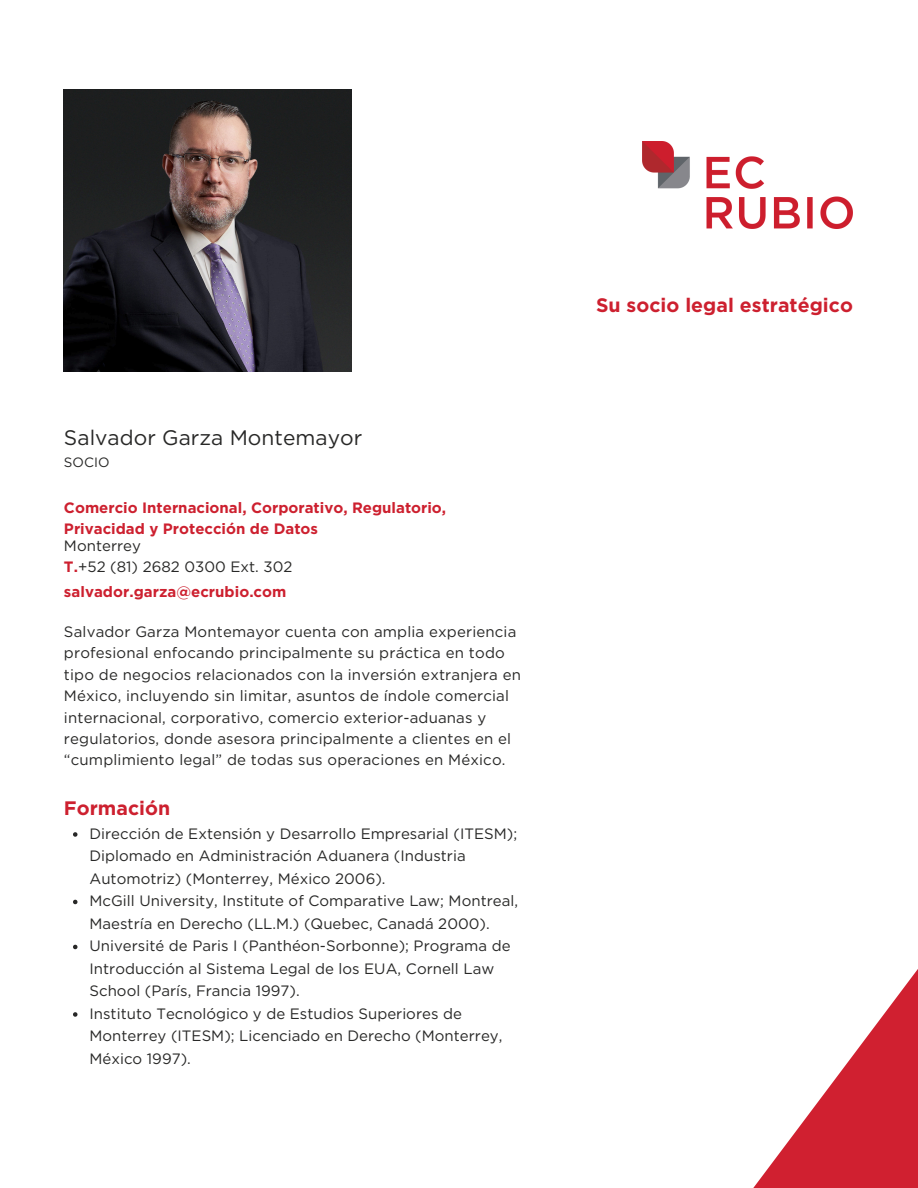
<style>
.page{position:relative;width:918px;height:1188px;background:#fff}
.page>*{position:absolute;margin:0;border:0;box-sizing:border-box;transform-origin:0 0}
.t1{font:21px "Gotham";color:#282827}
.t2{font:700 19.5px "Gotham";color:#cd202f}
.t3{font:15px/22.5px "Gotham";color:#282827}
.t4{font:700 15px/21.3px "Gotham";color:#cd202f}
.t5{font:13.5px "Gotham";color:#282827}
.s1{font-weight:700;color:#cd202f}
</style>
<div class="page">
<svg style="left:753px;top:969px;width:165px;height:219px"></svg>
<img style="left:642px;top:142px;width:211px;height:86px">
<svg style="left:73px;top:832px;width:4px;height:5px"></svg>
<svg style="left:73px;top:900px;width:4px;height:4px"></svg>
<svg style="left:73px;top:945px;width:4px;height:4px"></svg>
<svg style="left:73px;top:1012px;width:4px;height:5px"></svg>
<img style="left:64px;top:90px;width:288px;height:281px">
<h3 class="t1" style="left:64px;top:425px;width:300px">Salvador Garza Montemayor</h3>
<h3 class="t5" style="left:64px;top:454px;width:47px">SOCIO</h3>
<p class="t4" style="left:64px;top:497px;width:384px">Comercio Internacional, Corporativo, Regulatorio,<br>Privacidad y Protección de Datos</p>
<p class="t3" style="left:64px;top:534px;width:78px">Monterrey</p>
<p class="t3" style="left:64px;top:556px;width:230px"><span class="s1">T.</span>+52 (81) 2682 0300 Ext. 302</p>
<p class="t4" style="left:64px;top:581px;width:224px">salvador.garza@ecrubio.com</p>
<h2 class="t3" style="left:64px;top:621px;width:458px;line-height:21.3px">Salvador Garza Montemayor cuenta con amplia experiencia profesional enfocando principalmente su práctica en todo tipo de negocios relacionados con la inversión extranjera en México, incluyendo sin limitar, asuntos de índole comercial internacional, corporativo, comercio exterior-aduanas y regulatorios, donde asesora principalmente a clientes en el “cumplimiento legal” de todas sus operaciones en México.</h2>
<h3 class="t2" style="left:64px;top:797px;width:108px">Formación</h3>
<p class="t3" style="left:89px;top:822px;width:429px">Dirección de Extensión y Desarrollo Empresarial (ITESM);<br>Diplomado en Administración Aduanera (Industria<br>Automotriz) (Monterrey, México 2006).</p>
<h1 class="t3" style="left:89px;top:890px;width:430px">McGill University, Institute of Comparative Law; Montreal,<br>Maestría en Derecho (LL.M.) (Quebec, Canadá 2000).</h1>
<p class="t3" style="left:89px;top:935px;width:423px">Université de Paris I (Panthéon-Sorbonne); Programa de<br>Introducción al Sistema Legal de los EUA, Cornell Law<br>School (París, Francia 1997).</p>
<p class="t3" style="left:89px;top:1002px;width:414px">Instituto Tecnológico y de Estudios Superiores de<br>Monterrey (ITESM); Licenciado en Derecho (Monterrey,<br>México 1997).</p>
<p class="t2" style="left:596px;top:293px;width:258px">Su socio legal estratégico</p>
</div>
